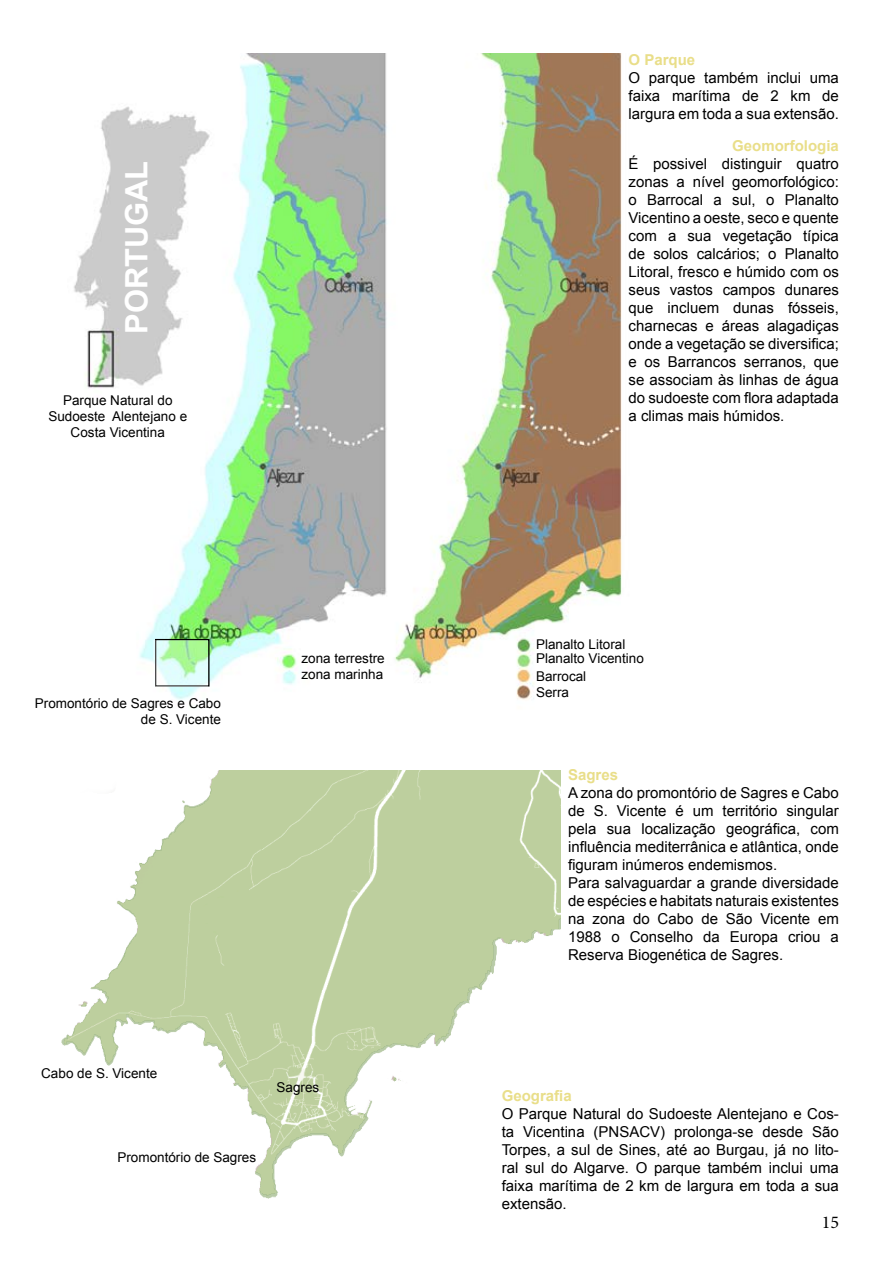
<style>
.page{position:relative;width:893px;height:1263px;background:#fff}
.page>*{position:absolute;margin:0;border:0;box-sizing:border-box;transform-origin:0 0}
.t1{font:700 30.9px "Arial";color:#fff}
.t2{font:18px "Minion Pro";color:#000}
.t3{font:15px/18px "Arial";color:#000;text-align:justify}
.t4{font:700 15px "Arial";color:#e9de89}
.t5{font:13.5px/16.2px "Arial";color:#000}
</style>
<div class="page">
<img style="left:61px;top:771px;width:499px;height:428px">
<img style="left:74px;top:53px;width:548px;height:647px">
<div style="left:155px;top:639px;width:55px;height:47px;border:1px solid #000"></div>
<svg style="left:153px;top:640px;width:55px;height:46px;background:#c5f1cb"></svg>
<h1 class="t1" style="left:116px;top:334px;width:175px;rotate:-90deg">PORTUGAL</h1>
<p class="t5" style="left:48px;top:392px;width:140px;text-align:center">Parque Natural do<br>Sudoeste Alentejano e<br>Costa Vicentina</p>
<p class="t5" style="left:35px;top:695px;width:188px;text-align:right">Promontório de Sagres e Cabo de S. Vicente</p>
<p class="t5" style="left:302px;top:650px;width:85px">zona terrestre zona marinha</p>
<p class="t5" style="left:41px;top:1065px;width:118px">Cabo de S. Vicente</p>
<p class="t5" style="left:277px;top:1079px;width:44px">Sagres</p>
<p class="t5" style="left:117px;top:1149px;width:140px">Promontório de Sagres</p>
<p class="t4" style="left:629px;top:50px;width:68px">O Parque</p>
<p class="t3" style="left:629px;top:69px;width:212px">O parque também inclui uma faixa marítima de 2 km de largura em toda a sua extensão.</p>
<p class="t4" style="left:732px;top:135px;width:108px">Geomorfologia</p>
<p class="t3" style="left:629px;top:154px;width:212px">É possivel distinguir quatro zonas a nível geomorfológico: o Barrocal a sul, o Planalto Vicentino a oeste, seco e quente com a sua vegetação típica de solos calcários; o Planalto Litoral, fresco e húmido com os seus vastos campos dunares que incluem dunas fósseis, charnecas e áreas alagadiças onde a vegetação se diversifica; e os Barrancos serranos, que se associam às linhas de água do sudoeste com flora adaptada a climas mais húmidos.</p>
<p class="t5" style="left:536px;top:636px;width:91px">Planalto Litoral</p>
<p class="t5" style="left:536px;top:668px;width:52px">Barrocal<br>Serra</p>
<p class="t5" style="left:536px;top:650px;width:109px">Planalto Vicentino</p>
<p class="t4" style="left:568px;top:765px;width:52px">Sagres</p>
<p class="t3" style="left:568px;top:784px;width:272px;text-align:left">A zona do promontório de Sagres e Cabo de S. Vicente é um território singular pela sua localização geográfica, com influência mediterrânica e atlântica, onde figuram inúmeros endemismos.<br>Para salvaguardar a grande diversidade de espécies e habitats naturais existentes na zona do Cabo de São Vicente em 1988 o Conselho da Europa criou a Reserva Biogenética de Sagres.</p>
<p class="t4" style="left:502px;top:1086px;width:72px">Geografia</p>
<p class="t3" style="left:502px;top:1105px;width:339px">O Parque Natural do Sudoeste Alentejano e Cos&shy;ta Vicentina (PNSACV) prolonga-se desde São Torpes, a sul de Sines, até ao Burgau, já no lito&shy;ral sul do Algarve. O parque também inclui uma faixa marítima de 2 km de largura em toda a sua extensão.</p>
<p class="t2" style="left:822px;top:1210px;width:19px">15</p>
</div>
